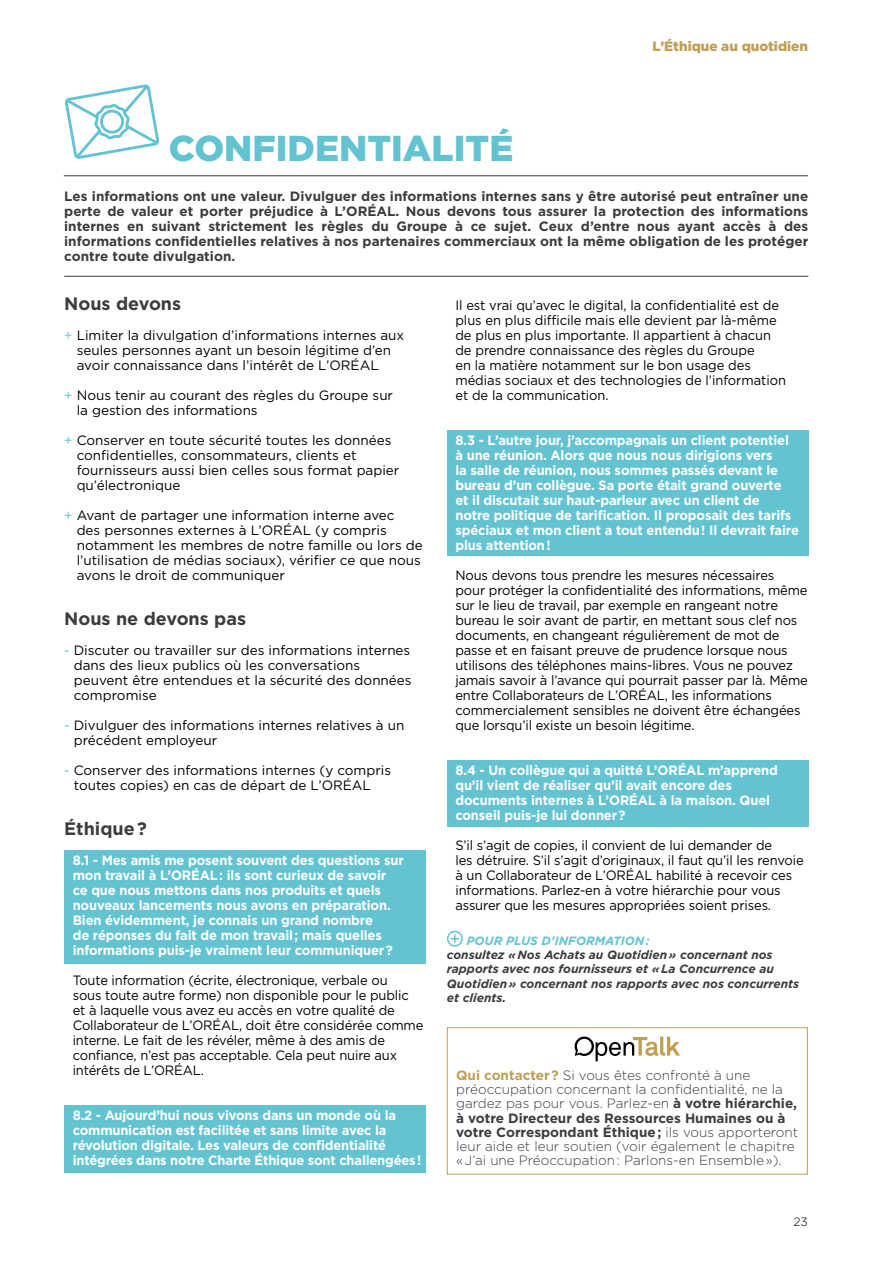
<style>
.page{position:relative;width:893px;height:1263px;background:#fff}
.page>*{position:absolute;margin:0;border:0;box-sizing:border-box;transform-origin:0 0}
.t1{font:900 36px "Gotham";color:#63c3d1}
.t2{font:700 18px "Gotham";color:#3c3c3b}
.t3{font:13.5px/15px "Gotham";letter-spacing:-.01em;color:#000;scale:.96 1}
.t4{font:700 13.5px/15px "Gotham";letter-spacing:-.01em;color:#fff;scale:.96 1}
.t5{font:13.5px/15px "Gotham";letter-spacing:-.01em;color:#000}
.t6{font:700 13.5px/15px "Gotham";color:#3c3c3b;text-align:justify}
.t7{font:300 13.5px/14.2px "Gotham";color:#3c3c3b}
.t8{font:900 13.5px "Gotham";color:#be9f56}
.t9{font:italic 700 12px/14.4px "Gotham";color:#3c3c3b}
.t10{font:italic 700 12px "Gotham";color:#63c3d1}
.t11{font:300 12px "Gotham";color:#000}
.s1{color:#63c3d1}
.s2{font-weight:700;color:#be9f56}
.s3{font-weight:700;color:#fff}
.s4{font-weight:700}
</style>
<div class="page">
<div style="left:64px;top:1105px;width:362px;height:68px;background:#63c3d1"></div>
<div style="left:64px;top:850px;width:362px;height:113px;background:#63c3d1"></div>
<div style="left:447px;top:430px;width:361px;height:126px;background:#63c3d1"></div>
<div style="left:447px;top:760px;width:361px;height:66px;background:#63c3d1"></div>
<hr style="left:64px;top:276px;width:744px;height:1px;background:#3c3c3b">
<div style="left:447px;top:931px;width:16px;height:16px;border:2px solid #63c3d1;border-radius:50%"></div>
<svg style="left:451px;top:935px;width:7px;height:7px"></svg>
<svg style="left:575px;top:1036px;width:105px;height:25px"></svg>
<div style="left:447px;top:1027px;width:361px;height:147px;border:1px solid #be9f56"></div>
<hr style="left:64px;top:175px;width:744px;height:1px;background:#3c3c3b">
<svg style="left:65px;top:84px;width:95px;height:75px"></svg>
<h1 class="t1" style="left:169px;top:123px;width:346px">CONFIDENTIALITÉ</h1>
<p class="t8" style="left:653px;top:37px;width:157px">L’Éthique au quotidien</p>
<p class="t6" style="left:64px;top:189px;width:746px">Les informations ont une valeur. Divulguer des informations internes sans y être autorisé peut entraîner une perte de valeur et porter préjudice à L’ORÉAL. Nous devons tous assurer la protection des informations internes en suivant strictement les règles du Groupe à ce sujet. Ceux d’entre nous ayant accès à des informations confidentielles relatives à nos partenaires commerciaux ont la même obligation de les protéger contre toute divulgation.</p>
<h2 class="t2" style="left:64px;top:292px;width:119px">Nous devons</h2>
<p class="t5" style="left:77px;top:327px;width:329px;text-indent:-12px"><span class="s1">+</span> Limiter la divulgation d’informations internes aux seules personnes ayant un besoin légitime d’en avoir connaissance dans l’intérêt de L’ORÉAL</p>
<p class="t5" style="left:77px;top:387px;width:318px;text-indent:-12px"><span class="s1">+</span> Nous tenir au courant des règles du Groupe sur la gestion des informations</p>
<p class="t5" style="left:77px;top:432px;width:324px;text-indent:-12px"><span class="s1">+</span> Conserver en toute sécurité toutes les données confidentielles, consommateurs, clients et fournisseurs aussi bien celles sous format papier qu’électronique</p>
<p class="t5" style="left:77px;top:507px;width:348px;text-indent:-12px"><span class="s1">+</span> Avant de partager une information interne avec<br>des personnes externes à L’ORÉAL (y compris notamment les membres de notre famille ou lors de l’utilisation de médias sociaux), vérifier ce que nous avons le droit de communiquer</p>
<h2 class="t2" style="left:64px;top:607px;width:183px">Nous ne devons pas</h2>
<p class="t5" style="left:74px;top:642px;width:339px;text-indent:-10px"><span class="s1">-</span> Discuter ou travailler sur des informations internes dans des lieux publics où les conversations peuvent être entendues et la sécurité des données compromise</p>
<p class="t5" style="left:74px;top:717px;width:332px;text-indent:-10px"><span class="s1">-</span> Divulguer des informations internes relatives à un précédent employeur</p>
<p class="t5" style="left:74px;top:762px;width:319px;text-indent:-10px"><span class="s1">-</span> Conserver des informations internes (y compris toutes copies) en cas de départ de L’ORÉAL</p>
<h2 class="t2" style="left:64px;top:817px;width:84px">Éthique ?</h2>
<p class="t4" style="left:73px;top:853px;width:346px">8.1 - Mes amis me posent souvent des questions sur mon travail à L’ORÉAL : ils sont curieux de savoir ce que nous mettons dans nos produits et quels nouveaux lancements nous avons en préparation.<br>Bien évidemment, je connais un grand nombre<br>de réponses du fait de mon travail ; mais quelles informations puis-je vraiment leur communiquer ?</p>
<p class="t3" style="left:73px;top:972px;width:367px">Toute information (écrite, électronique, verbale ou<br>sous toute autre forme) non disponible pour le public et à laquelle vous avez eu accès en votre qualité de Collaborateur de L’ORÉAL, doit être considérée comme interne. Le fait de les révéler, même à des amis de confiance, n’est pas acceptable. Cela peut nuire aux intérêts de L’ORÉAL.</p>
<p class="t4" style="left:73px;top:1108px;width:365px">8.2 - Aujourd’hui nous vivons dans un monde où la communication est facilitée et sans limite avec la révolution digitale. Les valeurs de confidentialité intégrées dans notre Charte Éthique sont challengées !</p>
<p class="t3" style="left:455px;top:297px;width:346px">Il est vrai qu’avec le digital, la confidentialité est de plus en plus difficile mais elle devient par là-même de plus en plus importante. Il appartient à chacun de prendre connaissance des règles du Groupe<br>en la matière notamment sur le bon usage des médias sociaux et des technologies de l’information et de la communication.</p>
<p class="t4" style="left:455px;top:433px;width:359px">8.3 - L’autre jour, j’accompagnais un client potentiel à une réunion. Alors que nous nous dirigions vers<br>la salle de réunion, nous sommes passés devant le bureau d’un collègue. Sa porte était grand ouverte<br>et il discutait sur haut-parleur avec un client de<br>notre politique de tarification. Il proposait des tarifs spéciaux et mon client a tout entendu ! Il devrait faire plus attention !</p>
<p class="t3" style="left:455px;top:567px;width:369px">Nous devons tous prendre les mesures nécessaires<br>pour protéger la confidentialité des informations, même sur le lieu de travail, par exemple en rangeant notre bureau le soir avant de partir, en mettant sous clef nos documents, en changeant régulièrement de mot de passe et en faisant preuve de prudence lorsque nous utilisons des téléphones mains-libres. Vous ne pouvez jamais savoir à l’avance qui pourrait passer par là. Même entre Collaborateurs de L’ORÉAL, les informations commercialement sensibles ne doivent être échangées que lorsqu’il existe un besoin légitime.</p>
<p class="t4" style="left:455px;top:763px;width:337px">8.4 - Un collègue qui a quitté L’ORÉAL m’apprend qu’il vient de réaliser qu’il avait encore des documents internes à L’ORÉAL à la maison. Quel conseil puis-je lui donner ?</p>
<p class="t3" style="left:455px;top:837px;width:364px">S’il s’agit de copies, il convient de lui demander de<br>les détruire. S’il s’agit d’originaux, il faut qu’il les renvoie à un Collaborateur de L’ORÉAL habilité à recevoir ces informations. Parlez-en à votre hiérarchie pour vous assurer que les mesures appropriées soient prises.</p>
<p class="t10" style="left:466px;top:932px;width:185px">POUR PLUS D’INFORMATION :</p>
<p class="t9" style="left:447px;top:947px;width:354px">consultez « Nos Achats au Quotidien » concernant nos rapports avec nos fournisseurs et « La Concurrence au Quotidien » concernant nos rapports avec nos concurrents et clients.</p>
<p class="t7" style="left:456px;top:1067px;width:344px"><span class="s2">Qui contacter ?</span><span class="s3">:</span>Si vous êtes confronté à une préoccupation concernant la confidentialité, ne la gardez pas pour vous. Parlez-en <span class="s4">à votre hiérarchie, à votre Directeur des Ressources Humaines ou à votre Correspondant Éthique ;</span> ils vous apporteront leur aide et leur soutien (voir également le chapitre « J’ai une Préoccupation : Parlons-en Ensemble »).</p>
<p class="t11" style="left:793px;top:1214px;width:16px">23</p>
</div>
